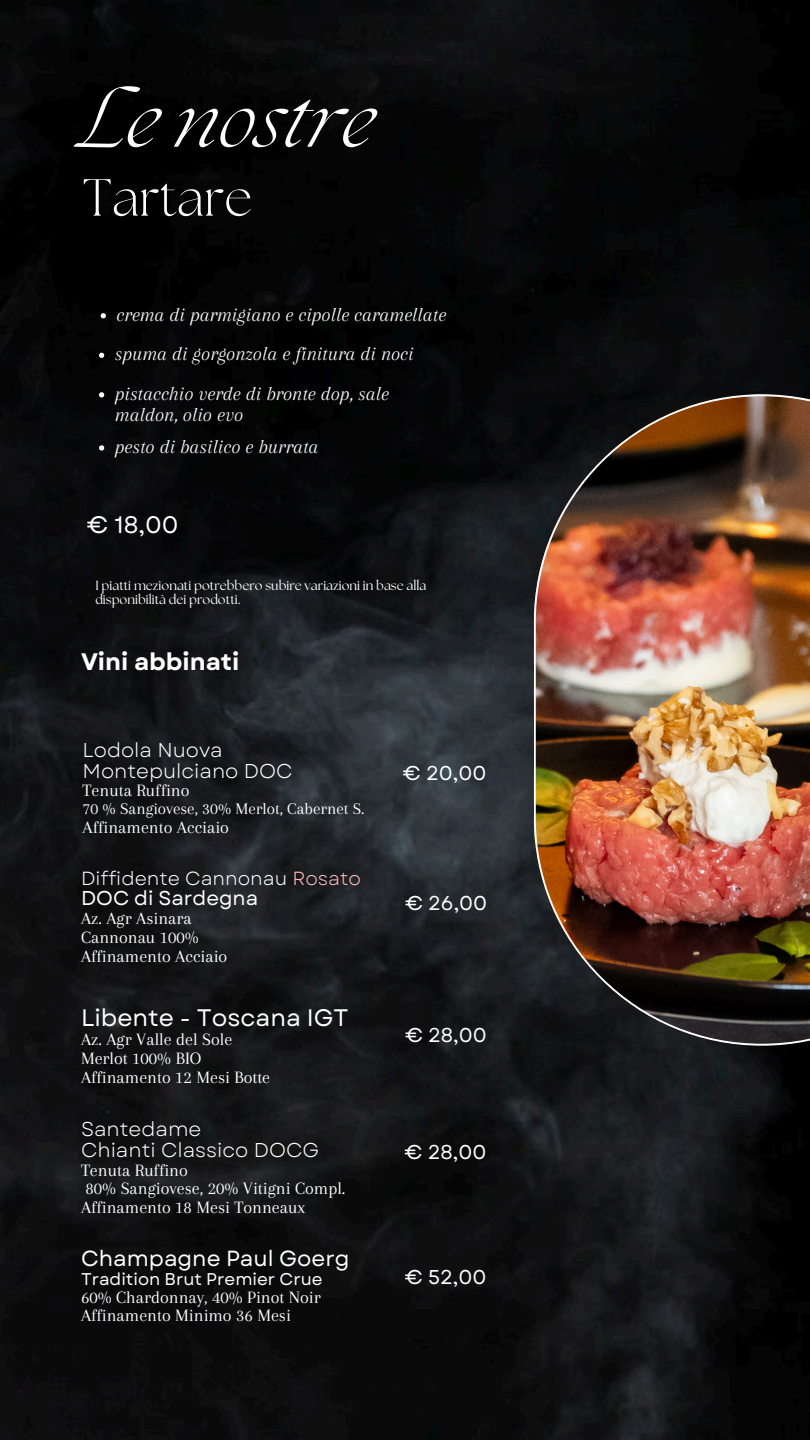
<style>
.page{position:relative;width:810px;height:1440px;background:#fff}
.page>*{position:absolute;margin:0;border:0;box-sizing:border-box;transform-origin:0 0}
.t1{font:italic 300 75.1px "The Seasons";color:#fff}
.t2{font:300 52.1px "The Seasons";color:#fff}
.t3{font:23.9px "Garet";color:#fff}
.t4{font:700 23.9px "Garet";color:#fff}
.t5{font:21.9px "Garet";color:#fff}
.t6{font:italic 20px/21px "Arapey";color:#fff}
.t7{font:20px/21px "Garet";color:#fff}
.t8{font:20px "Garet";color:#fff}
.t9{font:19px "Garet";color:#fff}
.t10{font:18px/18.8px "Arapey";color:#fff}
.t11{font:17px "Arapey";color:#fff}
.t12{font:17px "Garet";color:#fff}
.t13{font:13.1px/13.5px "The Seasons";color:#fff}
.s1{color:#ffbbb9}
</style>
<div class="page">
<img style="left:0;top:0;width:810px;height:1440px">
<img style="left:534px;top:394px;width:276px;height:652px">
<svg style="left:101px;top:313px;width:5px;height:5px"></svg>
<svg style="left:99px;top:353px;width:5px;height:5px"></svg>
<svg style="left:99px;top:392px;width:5px;height:5px"></svg>
<svg style="left:99px;top:445px;width:5px;height:6px"></svg>
<h5 class="t1" style="left:81px;top:87px;width:295px">Le nostre</h5>
<h2 class="t2" style="left:83px;top:174px;width:171px">Tartare</h2>
<p class="t6" style="left:117px;top:304px;width:331px">crema di parmigiano e cipolle caramellate</p>
<p class="t6" style="left:115px;top:343px;width:300px">spuma di gorgonzola e finitura di noci</p>
<p class="t6" style="left:115px;top:383px;width:275px">pistacchio verde di bronte dop, sale maldon, olio evo</p>
<p class="t6" style="left:115px;top:436px;width:205px">pesto di basilico e burrata</p>
<h5 class="t3" style="left:87px;top:507px;width:93px">€ 18,00</h5>
<h5 class="t13" style="left:95px;top:580px;width:333px">I piatti mezionati potrebbero subire variazioni in base alla disponibilità dei prodotti.</h5>
<p class="t4" style="left:81px;top:645px;width:160px">Vini abbinati</p>
<h5 class="t7" style="left:83px;top:739px;width:211px">Lodola Nuova<br>Montepulciano DOC</h5>
<h5 class="t10" style="left:83px;top:781px;width:108px">Tenuta Ruffino</h5>
<h5 class="t11" style="left:83px;top:800px;width:283px">70 % Sangiovese, 30% Merlot, Cabernet S.</h5>
<h5 class="t10" style="left:83px;top:818px;width:148px">Affinamento Acciaio</h5>
<h3 class="t9" style="left:81px;top:865px;width:282px">Diffidente Cannonau <span class="s1">Rosato</span></h3>
<h3 class="t8" style="left:81px;top:884px;width:179px">DOC di Sardegna</h3>
<h3 class="t10" style="left:81px;top:909px;width:148px">Az. Agr Asinara<br>Cannonau 100%<br>Affinamento Acciaio</h3>
<h6 class="t3" style="left:81px;top:1000px;width:269px">Libente - Toscana IGT</h6>
<h6 class="t10" style="left:81px;top:1030px;width:191px">Az. Agr Valle del Sole<br>Merlot 100% BIO<br>Affinamento 12 Mesi Botte</h6>
<h5 class="t7" style="left:81px;top:1118px;width:240px">Santedame<br>Chianti Classico DOCG</h5>
<h5 class="t10" style="left:81px;top:1160px;width:266px">Tenuta Ruffino<br>80% Sangiovese, 20% Vitigni Compl.<br>Affinamento 18 Mesi Tonneaux</h5>
<h6 class="t5" style="left:81px;top:1242px;width:270px">Champagne Paul Goerg</h6>
<h6 class="t12" style="left:81px;top:1266px;width:243px">Tradition Brut Premier Crue</h6>
<h6 class="t10" style="left:81px;top:1287px;width:241px">60% Chardonnay, 40% Pinot Noir<br>Affinamento Minimo 36 Mesi</h6>
<h6 class="t8" style="left:403px;top:759px;width:85px">€ 20,00</h6>
<h4 class="t8" style="left:405px;top:888px;width:84px">€ 26,00</h4>
<p class="t8" style="left:405px;top:1021px;width:83px">€ 28,00</p>
<h5 class="t8" style="left:405px;top:1138px;width:83px">€ 28,00</h5>
<h6 class="t8" style="left:405px;top:1262px;width:83px">€ 52,00</h6>
</div>
